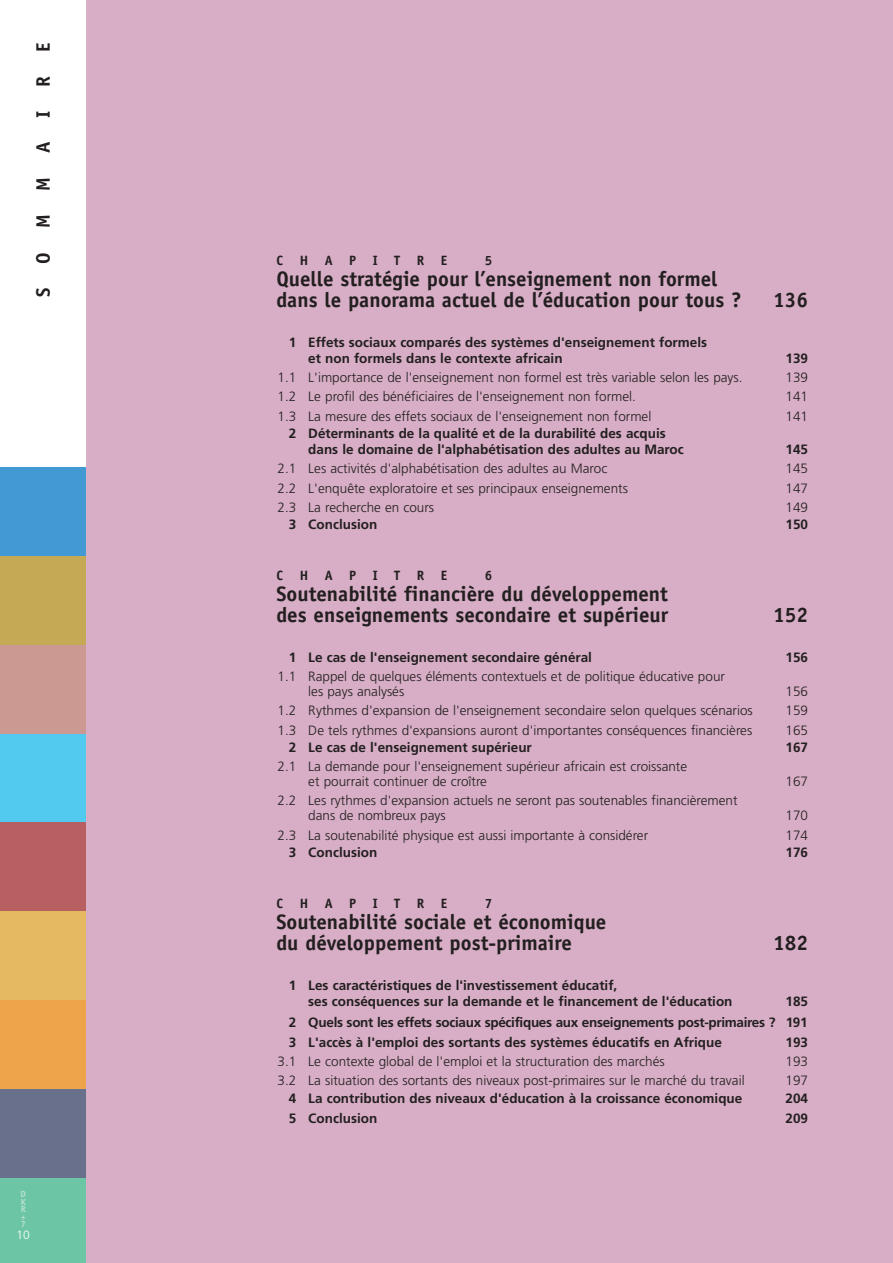
<style>
.page{position:relative;width:893px;height:1263px;background:#d7aec5}
.page>*{position:absolute;margin:0;border:0;box-sizing:border-box;transform-origin:0 0}
.t1{font:700 21px/21px "Officina Sans";color:#231f20}
.t2{font:700 19.5px "Officina Sans";letter-spacing:1.225em;color:#231f20}
.t3{font:300 13.5px/15px "Frutiger";color:#231f20}
.t4{font:700 13.5px/16.2px "Frutiger";color:#231f20}
.t5{font:700 13.5px "Officina Sans";letter-spacing:1.225em;color:#231f20}
.t6{font:300 12px "Frutiger";color:#fff}
.t7{font:700 9px/7.5px "Officina Sans";color:#b8dfcf;text-align:justify}
</style>
<div class="page">
<div style="left:0;top:0;width:85px;height:1263px;background:#fff"></div>
<div style="left:0;top:1178px;width:85px;height:85px;background:#6cc6a5"></div>
<div style="left:0;top:1089px;width:85px;height:89px;background:#69708b"></div>
<div style="left:0;top:1000px;width:85px;height:89px;background:#eea44b"></div>
<div style="left:0;top:911px;width:85px;height:89px;background:#e5b961"></div>
<div style="left:0;top:822px;width:85px;height:89px;background:#b75f61"></div>
<div style="left:0;top:733px;width:85px;height:89px;background:#52c9ee"></div>
<div style="left:0;top:645px;width:85px;height:88px;background:#cb9991"></div>
<div style="left:0;top:556px;width:85px;height:89px;background:#c5a954"></div>
<div style="left:0;top:468px;width:85px;height:88px;background:#4399d3"></div>
<h2 class="t2" style="left:36px;top:297px;width:256px;rotate:-90deg">SOMMAIRE</h2>
<p class="t7" style="left:21px;top:1191px;width:7px">D K R + 7</p>
<p class="t6" style="left:17px;top:1230px;width:15px">10</p>
<p class="t5" style="left:276px;top:255px;width:172px">CHAPITRE</p>
<p class="t5" style="left:485px;top:255px;width:9px">5</p>
<h1 class="t1" style="left:276px;top:270px;width:467px">Quelle stratégie pour l’enseignement non formel dans le panorama actuel de l’éducation pour tous ?</h1>
<p class="t4" style="left:308px;top:335px;width:400px;text-indent:-19px">1 Effets sociaux comparés des systèmes d'enseignement formels et non formels dans le contexte africain</p>
<h1 class="t1" style="left:773px;top:291px;width:37px">136</h1>
<p class="t4" style="left:785px;top:351px;width:24px">139</p>
<p class="t3" style="left:278px;top:371px;width:466px">1.1 L'importance de l'enseignement non formel est très variable selon les pays.</p>
<p class="t3" style="left:785px;top:371px;width:24px">139</p>
<p class="t3" style="left:278px;top:390px;width:360px">1.2 Le profil des bénéficiaires de l'enseignement non formel.</p>
<p class="t3" style="left:785px;top:390px;width:24px">141</p>
<p class="t3" style="left:278px;top:410px;width:375px">1.3 La mesure des effets sociaux de l'enseignement non formel</p>
<p class="t3" style="left:785px;top:410px;width:24px">141</p>
<p class="t4" style="left:308px;top:426px;width:377px;text-indent:-19px">2 Déterminants de la qualité et de la durabilité des acquis dans le domaine de l'alphabétisation des adultes au Maroc</p>
<p class="t4" style="left:785px;top:442px;width:24px">145</p>
<p class="t3" style="left:278px;top:462px;width:331px">2.1 Les activités d'alphabétisation des adultes au Maroc</p>
<p class="t3" style="left:785px;top:462px;width:24px">145</p>
<p class="t3" style="left:278px;top:481px;width:352px">2.2 L'enquête exploratoire et ses principaux enseignements</p>
<p class="t3" style="left:785px;top:481px;width:24px">147</p>
<p class="t3" style="left:278px;top:501px;width:158px">2.3 La recherche en cours</p>
<p class="t3" style="left:785px;top:501px;width:24px">149</p>
<p class="t4" style="left:289px;top:517px;width:90px">3 Conclusion</p>
<p class="t4" style="left:785px;top:517px;width:24px">150</p>
<p class="t5" style="left:276px;top:570px;width:172px">CHAPITRE</p>
<p class="t5" style="left:485px;top:570px;width:9px">6</p>
<h1 class="t1" style="left:276px;top:585px;width:393px">Soutenabilité financière du développement des enseignements secondaire et supérieur</h1>
<h1 class="t1" style="left:773px;top:606px;width:37px">152</h1>
<p class="t4" style="left:289px;top:650px;width:305px">1 Le cas de l'enseignement secondaire général</p>
<p class="t4" style="left:785px;top:650px;width:24px">156</p>
<p class="t3" style="left:308px;top:670px;width:418px;text-indent:-31px">1.1 Rappel de quelques éléments contextuels et de politique éducative pour les pays analysés</p>
<p class="t3" style="left:785px;top:685px;width:24px">156</p>
<p class="t3" style="left:278px;top:704px;width:477px">1.2 Rythmes d'expansion de l'enseignement secondaire selon quelques scénarios</p>
<p class="t3" style="left:785px;top:704px;width:24px">159</p>
<p class="t3" style="left:278px;top:724px;width:476px">1.3 De tels rythmes d'expansions auront d'importantes conséquences financières</p>
<p class="t3" style="left:785px;top:724px;width:24px">165</p>
<p class="t4" style="left:289px;top:740px;width:244px">2 Le cas de l'enseignement supérieur</p>
<p class="t4" style="left:785px;top:740px;width:24px">167</p>
<p class="t3" style="left:308px;top:760px;width:380px;text-indent:-31px">2.1 La demande pour l'enseignement supérieur africain est croissante et pourrait continuer de croître</p>
<p class="t3" style="left:785px;top:775px;width:24px">167</p>
<p class="t3" style="left:308px;top:794px;width:431px;text-indent:-31px">2.2 Les rythmes d'expansion actuels ne seront pas soutenables financièrement dans de nombreux pays</p>
<p class="t3" style="left:785px;top:809px;width:24px">170</p>
<p class="t3" style="left:278px;top:829px;width:372px">2.3 La soutenabilité physique est aussi importante à considérer</p>
<p class="t3" style="left:785px;top:829px;width:24px">174</p>
<p class="t4" style="left:289px;top:845px;width:90px">3 Conclusion</p>
<p class="t4" style="left:785px;top:845px;width:24px">176</p>
<p class="t5" style="left:276px;top:898px;width:172px">CHAPITRE</p>
<p class="t5" style="left:485px;top:898px;width:9px">7</p>
<h1 class="t1" style="left:276px;top:913px;width:332px">Soutenabilité sociale et économique du développement post-primaire</h1>
<h1 class="t1" style="left:773px;top:934px;width:37px">182</h1>
<p class="t4" style="left:308px;top:978px;width:426px;text-indent:-19px">1 Les caractéristiques de l'investissement éducatif,<br>ses conséquences sur la demande et le financement de l'éducation</p>
<p class="t4" style="left:289px;top:992px;width:521px;line-height:20.4px;text-align:justify;text-indent:497px">185<br>2 Quels sont les effets sociaux spécifiques aux enseignements post-primaires ? 191<br>3 L'accès à l'emploi des sortants des systèmes éducatifs en Afrique</p>
<p class="t4" style="left:785px;top:1035px;width:24px">193</p>
<p class="t3" style="left:278px;top:1055px;width:389px">3.1 Le contexte global de l'emploi et la structuration des marchés</p>
<p class="t3" style="left:785px;top:1055px;width:24px">193</p>
<p class="t3" style="left:278px;top:1074px;width:469px">3.2 La situation des sortants des niveaux post-primaires sur le marché du travail</p>
<p class="t3" style="left:785px;top:1074px;width:24px">197</p>
<p class="t4" style="left:289px;top:1091px;width:455px">4 La contribution des niveaux d'éducation à la croissance économique</p>
<p class="t4" style="left:785px;top:1091px;width:24px">204</p>
<p class="t4" style="left:289px;top:1111px;width:90px">5 Conclusion</p>
<p class="t4" style="left:785px;top:1111px;width:24px">209</p>
</div>
